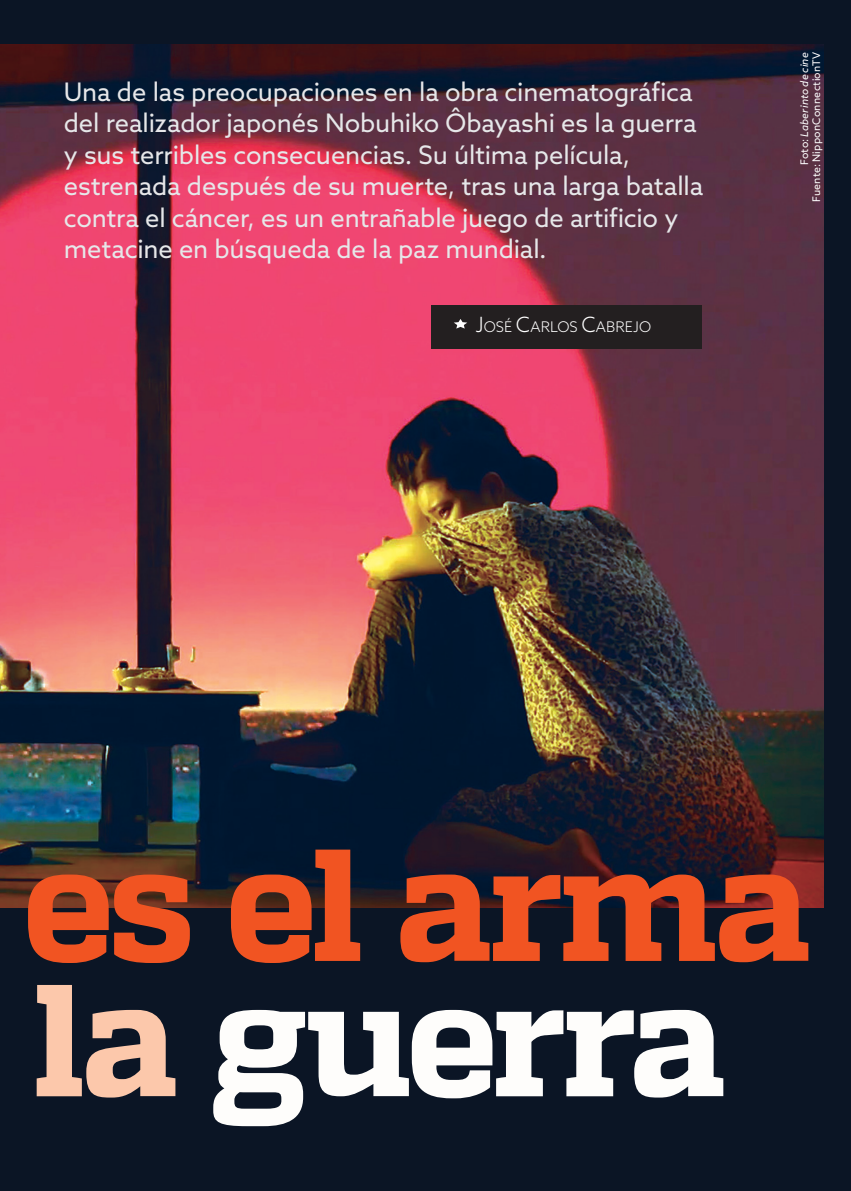
<style>
.page{position:relative;width:851px;height:1191px;background:#fff}
.page>*{position:absolute;margin:0;border:0;box-sizing:border-box;transform-origin:0 0}
.t1{font:800 159px/135.3px "Quadon";letter-spacing:-.04em;color:#f15422}
.GORRO_NUEVA_VERSION{font:25.5px/31.5px "Azo Sans";letter-spacing:-.005em;color:#e6e7e9}
.credito_de_autor{font:300 14.7px "Azo Sans";letter-spacing:.005em;color:#fff}
._04_FUENTE_FOTOS{font:10.5px/12px "Azo Sans";letter-spacing:.025em;color:#fff;text-align:right}
.s1{font-size:21px}
.s2{font-style:italic}
.s3{color:#fcc8ab}
.s4{color:#fefdfb}
</style>
<div class="page">
<img style="left:0;top:43px;width:824px;height:865px">
<div style="left:0;top:908px;width:850px;height:283px;background:#0b1525"></div>
<div style="left:0;top:0;width:850px;height:43px;background:#0b1525"></div>
<div style="left:824px;top:0;width:26px;height:1191px;background:#0b1525"></div>
<div style="left:431px;top:305px;width:270px;height:44px;background:#231f20"></div>
<svg style="left:454px;top:319px;width:13px;height:9px"></svg>
<p class="GORRO_NUEVA_VERSION" style="left:64px;top:75px;width:641px">Una de las preocupaciones en la obra cinematográfica del realizador japonés Nobuhiko Ôbayashi es la guerra y sus terribles consecuencias. Su última película, estrenada después de su muerte, tras una larga batalla contra el cáncer, es un entrañable juego de artificio y metacine en búsqueda de la paz mundial.</p>
<p class="credito_de_autor" style="left:475px;top:317px;width:177px"><span class="s1">J</span>OSÉ <span class="s1">C</span>ARLOS <span class="s1">C</span>ABREJO</p>
<p class="_04_FUENTE_FOTOS" style="left:798px;top:202px;width:151px;rotate:-90deg">Foto: <span class="s2">Laberinto de cine<br></span>Fuente: NipponConnectionTV</p>
<h1 class="t1" style="left:22px;top:840px;width:790px">es el arma <span class="s3">la</span> <span class="s4">guerra</span></h1>
</div>
